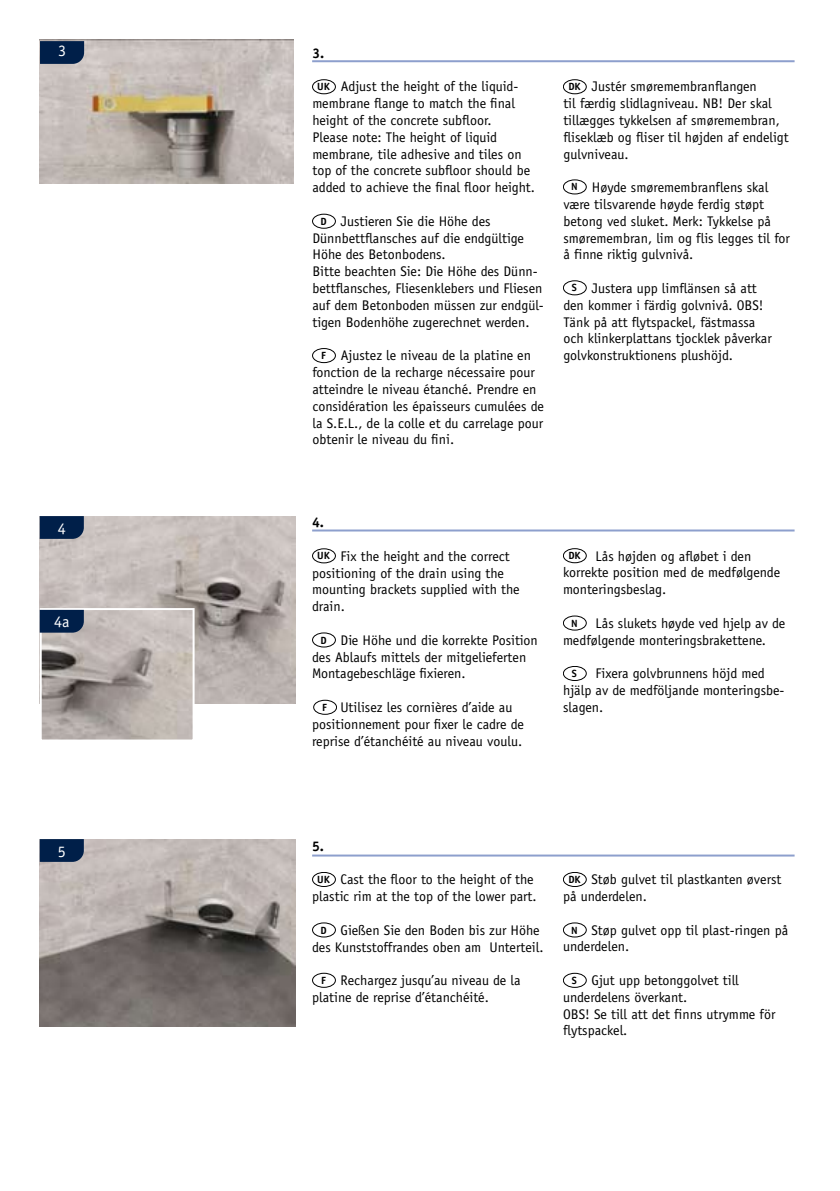
<style>
.page{position:relative;width:840px;height:1191px;background:#fff}
.page>*{position:absolute;margin:0;border:0;box-sizing:border-box;transform-origin:0 0}
.t1{font:16px "Officina Sans";color:#fff}
.t2{font:14px/16.8px "Officina Sans";color:#000}
.t3{font:700 14px "Officina Sans";color:#000}
.t4{font:700 10.4px "Officina Sans";color:#000}
</style>
<div class="page">
<hr style="left:312px;top:529px;width:482px;height:2px;background:#8d9fcd">
<img style="left:40px;top:516px;width:255px;height:187px">
<svg style="left:40px;top:516px;width:44px;height:23px"></svg>
<div style="left:312px;top:548px;width:23px;height:15px;border:1px solid #000;border-radius:50%"></div>
<div style="left:562px;top:548px;width:24px;height:15px;border:1px solid #000;border-radius:50%"></div>
<div style="left:312px;top:632px;width:23px;height:15px;border:1px solid #000;border-radius:50%"></div>
<div style="left:313px;top:700px;width:24px;height:14px;border:1px solid #000;border-radius:50%"></div>
<div style="left:562px;top:615px;width:24px;height:15px;border:1px solid #000;border-radius:50%"></div>
<div style="left:562px;top:666px;width:24px;height:15px;border:1px solid #000;border-radius:50%"></div>
<img style="left:40px;top:839px;width:255px;height:187px">
<svg style="left:40px;top:839px;width:44px;height:23px"></svg>
<hr style="left:312px;top:854px;width:482px;height:2px;background:#8d9fcd">
<div style="left:312px;top:872px;width:23px;height:15px;border:1px solid #000;border-radius:50%"></div>
<div style="left:312px;top:922px;width:23px;height:15px;border:1px solid #000;border-radius:50%"></div>
<div style="left:312px;top:973px;width:23px;height:14px;border:1px solid #000;border-radius:50%"></div>
<div style="left:562px;top:872px;width:24px;height:15px;border:1px solid #000;border-radius:50%"></div>
<div style="left:562px;top:922px;width:24px;height:15px;border:1px solid #000;border-radius:50%"></div>
<div style="left:562px;top:973px;width:24px;height:14px;border:1px solid #000;border-radius:50%"></div>
<img style="left:43px;top:611px;width:148px;height:127px">
<div style="left:40px;top:608px;width:154px;height:133px;border:2px solid #fff"></div>
<svg style="left:40px;top:610px;width:44px;height:22px"></svg>
<hr style="left:312px;top:60px;width:482px;height:2px;background:#8d9fcd">
<img style="left:40px;top:40px;width:254px;height:143px">
<svg style="left:40px;top:41px;width:44px;height:23px"></svg>
<div style="left:312px;top:79px;width:23px;height:15px;border:1px solid #000;border-radius:50%"></div>
<div style="left:562px;top:79px;width:24px;height:15px;border:1px solid #000;border-radius:50%"></div>
<div style="left:312px;top:214px;width:23px;height:15px;border:1px solid #000;border-radius:50%"></div>
<div style="left:312px;top:348px;width:23px;height:15px;border:1px solid #000;border-radius:50%"></div>
<div style="left:562px;top:179px;width:24px;height:15px;border:1px solid #000;border-radius:50%"></div>
<div style="left:562px;top:280px;width:24px;height:15px;border:1px solid #000;border-radius:50%"></div>
<p class="t1" style="left:58px;top:42px;width:9px">3</p>
<p class="t3" style="left:312px;top:44px;width:13px">3.</p>
<p class="t2" style="left:312px;top:78px;width:224px;text-indent:28px">Adjust the height of the liquid&shy;membrane flange to match the final height of the concrete subfloor.<br>Please note: The height of liquid membrane, tile adhesive and tiles on top of the concrete subfloor should be added to achieve the final floor height.</p>
<p class="t2" style="left:312px;top:213px;width:233px;text-indent:28px">Justieren Sie die Höhe des Dünnbettflansches auf die endgültige Höhe des Betonbodens.<br>Bitte beachten Sie: Die Höhe des Dünn&shy;bettflansches, Fliesenklebers und Fliesen auf dem Betonboden müssen zur endgül&shy;tigen Bodenhöhe zugerechnet werden.</p>
<p class="t2" style="left:312px;top:347px;width:233px;text-indent:28px">Ajustez le niveau de la platine en fonction de la recharge nécessaire pour atteindre le niveau étanché. Prendre en considération les épaisseurs cumulées de la S.E.L., de la colle et du carrelage pour obtenir le niveau du fini.</p>
<p class="t2" style="left:563px;top:78px;width:227px;text-indent:28px">Justér smøremembranflangen<br>til færdig slidlagniveau. NB! Der skal tillægges tykkelsen af smøremembran, fliseklæb og fliser til højden af endeligt gulvniveau.</p>
<p class="t2" style="left:563px;top:179px;width:228px;text-indent:28px">Høyde smøremembranflens skal være tilsvarende høyde ferdig støpt betong ved sluket. Merk: Tykkelse på smøremembran, lim og flis legges til for å finne riktig gulvnivå.</p>
<p class="t2" style="left:563px;top:280px;width:210px;text-indent:28px">Justera upp limflänsen så att den kommer i färdig golvnivå. OBS!<br>Tänk på att flytspackel, fästmassa och klinkerplattans tjocklek påverkar golvkonstruktionens plushöjd.</p>
<p class="t4" style="left:317px;top:80px;width:14px">UK</p>
<p class="t4" style="left:568px;top:80px;width:14px">DK</p>
<p class="t4" style="left:571px;top:180px;width:8px">N</p>
<p class="t4" style="left:320px;top:215px;width:8px">D</p>
<p class="t4" style="left:571px;top:281px;width:7px">S</p>
<p class="t4" style="left:321px;top:349px;width:6px">F</p>
<p class="t1" style="left:58px;top:519px;width:9px">4</p>
<p class="t1" style="left:54px;top:612px;width:17px">4a</p>
<p class="t3" style="left:312px;top:513px;width:13px">4.</p>
<p class="t2" style="left:312px;top:547px;width:209px;text-indent:28px">Fix the height and the correct positioning of the drain using the mounting brackets supplied with the drain.</p>
<p class="t2" style="left:312px;top:631px;width:227px;text-indent:28px">Die Höhe und die korrekte Position des Ablaufs mittels der mitgelieferten<br>Montagebeschläge fixieren.</p>
<p class="t2" style="left:312px;top:699px;width:213px;text-indent:28px">Utilisez les cornières d’aide au positionnement pour fixer le cadre de reprise d’étanchéité au niveau voulu.</p>
<p class="t2" style="left:562px;top:547px;width:218px;text-indent:32px">Lås højden og afløbet i den korrekte position med de medfølgende monteringsbeslag.</p>
<p class="t2" style="left:562px;top:615px;width:223px;text-indent:32px">Lås slukets høyde ved hjelp av de medfølgende monteringsbrakettene.</p>
<p class="t2" style="left:562px;top:665px;width:223px;text-indent:32px">Fixera golvbrunnens höjd med hjälp av de medföljande monteringsbe&shy;slagen.</p>
<p class="t4" style="left:317px;top:549px;width:14px">UK</p>
<p class="t4" style="left:568px;top:549px;width:14px">DK</p>
<p class="t4" style="left:571px;top:616px;width:8px">N</p>
<p class="t4" style="left:320px;top:633px;width:8px">D</p>
<p class="t4" style="left:571px;top:667px;width:7px">S</p>
<p class="t4" style="left:322px;top:701px;width:6px">F</p>
<p class="t1" style="left:58px;top:841px;width:9px">5</p>
<p class="t3" style="left:312px;top:837px;width:13px">5.</p>
<p class="t2" style="left:312px;top:871px;width:226px;text-align:right">Cast the floor to the height of the plastic rim at the top of the lower part.</p>
<p class="t2" style="left:312px;top:921px;width:233px;text-align:right">Gießen Sie den Boden bis zur Höhe<br>des Kunststoffrandes oben am Unterteil.</p>
<p class="t2" style="left:312px;top:972px;width:210px;text-indent:28px">Rechargez jusqu’au niveau de la platine de reprise d’étanchéité.</p>
<p class="t4" style="left:317px;top:873px;width:14px">UK</p>
<p class="t4" style="left:320px;top:923px;width:8px">D</p>
<p class="t4" style="left:321px;top:973px;width:6px">F</p>
<p class="t2" style="left:562px;top:871px;width:220px;text-indent:28px">Støb gulvet til plastkanten øverst på underdelen.</p>
<p class="t2" style="left:562px;top:921px;width:226px;text-indent:28px">Støp gulvet opp til plast-ringen på underdelen.</p>
<p class="t2" style="left:562px;top:972px;width:214px;text-indent:28px">Gjut upp betonggolvet till underdelens överkant.<br>OBS! Se till att det finns utrymme för flytspackel.</p>
<p class="t4" style="left:568px;top:873px;width:14px">DK</p>
<p class="t4" style="left:571px;top:923px;width:8px">N</p>
<p class="t4" style="left:571px;top:974px;width:7px">S</p>
</div>
